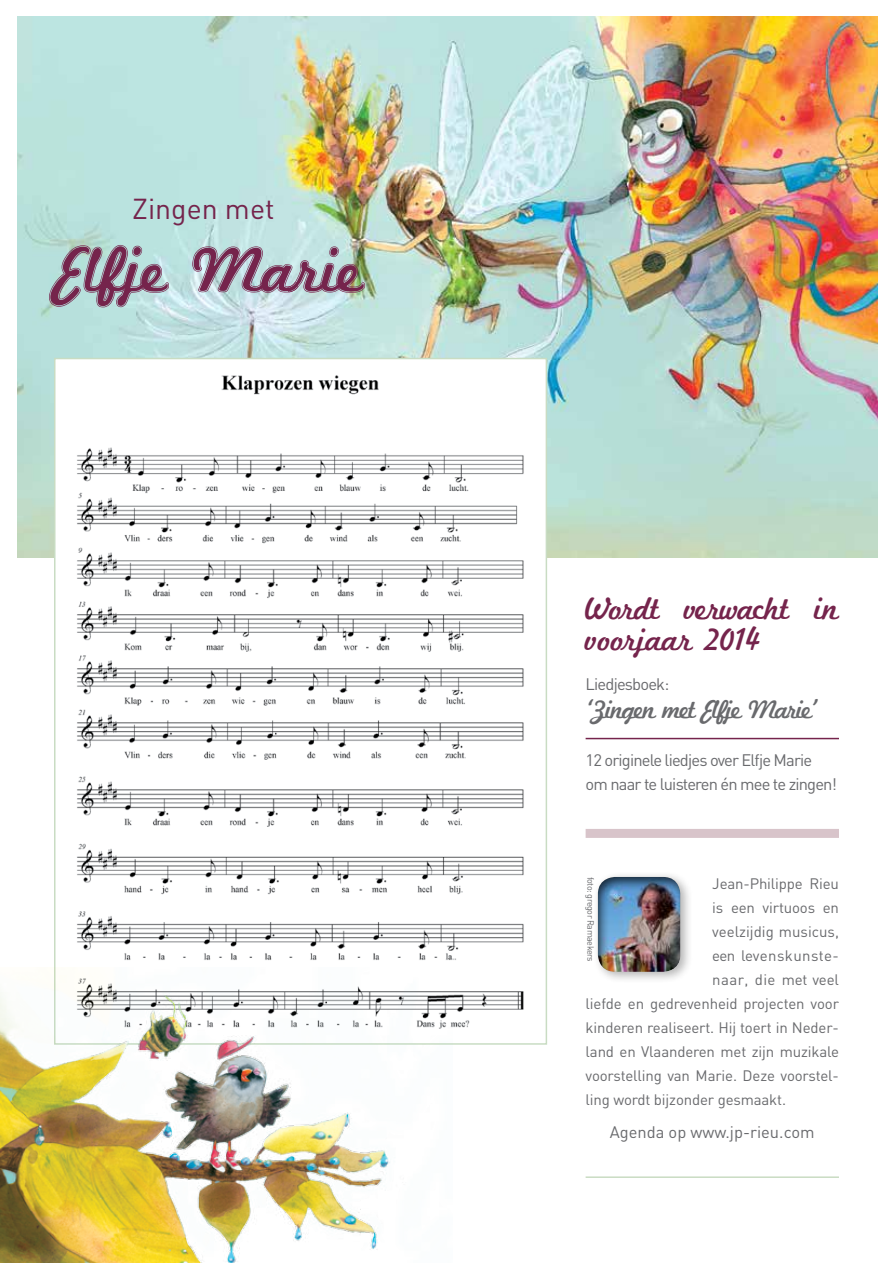
<style>
.page{position:relative;width:893px;height:1263px;background:#fff}
.page>*{position:absolute;margin:0;border:0;box-sizing:border-box;transform-origin:0 0}
.t1{font:69px "Marketing Script Inline";color:#75244c}
.t2{font:33px/31.5px "Marketing Script";letter-spacing:-.02em;color:#75244c}
.t3{font:28.5px "DIN";color:#75244c}
.t4{font:27px "Marketing Script";letter-spacing:-.07em;color:#696a6d}
.t5{font:16.5px/24px "DIN";letter-spacing:-.05em;color:#696a6d}
.t6{font:16.5px "DIN";color:#696a6d}
.t7{font:15px "DIN";letter-spacing:-.01em;color:#696a6d}
.t8{font:15px "DIN";letter-spacing:.02em;color:#696a6d}
.t9{font:15px "DIN";letter-spacing:.01em;color:#696a6d}
.t10{font:9px "DIN";letter-spacing:-.05em;color:#696a6d}
</style>
<div class="page">
<img style="left:17px;top:16px;width:860px;height:541px">
<div style="left:54px;top:358px;width:493px;height:687px;background:#fff;border:2px solid #c9dcc3"></div>
<img style="left:77px;top:375px;width:447px;height:653px">
<hr style="left:586px;top:738px;width:253px;height:1px;background:#75244c">
<div style="left:592px;top:870px;width:101px;height:113px;background:#000;opacity:.3"></div>
<div style="left:597px;top:876px;width:84px;height:97px;background:#000;opacity:.74"></div>
<div style="left:586px;top:829px;width:253px;height:9px;background:#d8c4ca"></div>
<hr style="left:586px;top:1176px;width:253px;height:2px;background:#c9dcc3">
<img style="left:0;top:968px;width:453px;height:295px">
<h3 class="t3" style="left:132px;top:192px;width:144px">Zingen met</h3>
<h1 class="t1" style="left:55px;top:228px;width:308px">Elfje Marie</h1>
<h2 class="t2" style="left:586px;top:594px;width:255px">Wordt verwacht in voorjaar 2014</h2>
<p class="t5" style="left:586px;top:672px;width:85px">Liedjesboek:</p>
<h3 class="t4" style="left:586px;top:693px;width:234px">‘Zingen met Elfje Marie’</h3>
<p class="t5" style="left:586px;top:748px;width:253px">12 originele liedjes over Elfje Marie om naar te luisteren én mee te zingen!</p>
<p class="t10" style="left:596px;top:877px;width:87px;rotate:90deg">foto: gregor Ramaekers</p>
<p class="t7" style="left:712px;top:875px;width:128px">Jean-Philippe Rieu</p>
<p class="t7" style="left:712px;top:899px;width:128px">is een virtuoos en</p>
<p class="t7" style="left:712px;top:923px;width:128px">veelzijdig musicus,</p>
<p class="t8" style="left:712px;top:947px;width:128px">een levenskunste-</p>
<p class="t9" style="left:712px;top:971px;width:128px">naar, die met veel</p>
<p class="t7" style="left:586px;top:995px;width:255px">liefde en gedrevenheid projecten voor</p>
<p class="t7" style="left:586px;top:1019px;width:255px">kinderen realiseert. Hij toert in Neder-</p>
<p class="t7" style="left:586px;top:1043px;width:255px">land en Vlaanderen met zijn muzikale</p>
<p class="t7" style="left:586px;top:1067px;width:255px">voorstelling van Marie. Deze voorstel-</p>
<p class="t7" style="left:586px;top:1091px;width:202px">ling wordt bijzonder gesmaakt.</p>
<p class="t6" style="left:610px;top:1123px;width:206px">Agenda op www.jp-rieu.com</p>
</div>
